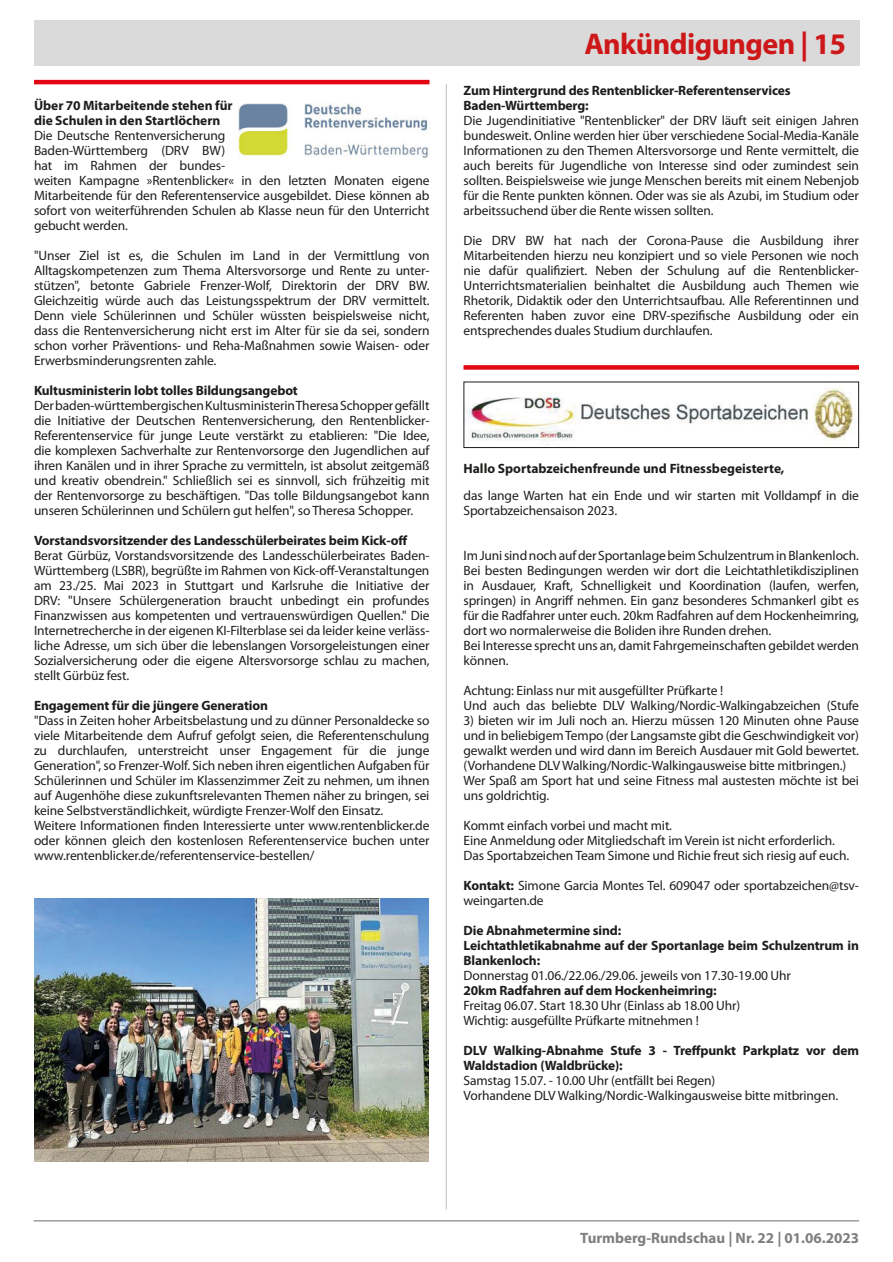
<style>
.page{position:relative;width:893px;height:1262px;background:#fff}
.page>*{position:absolute;margin:0;border:0;box-sizing:border-box;transform-origin:0 0}
.t1{font:700 30px "Myriad Pro";letter-spacing:-.02em;color:#cd1719}
.t2{font:700 15px "Myriad Pro";color:#7e7e7d}
.Text{font:13.5px/15px "Myriad Pro";letter-spacing:-.01em;color:#1d1d1b;text-align:justify}
.Text-2{font:700 13.5px/15px "Myriad Pro";letter-spacing:-.01em;color:#1d1d1b}
.Head_Artikel_m__rote{font:700 13.5px "Myriad Pro";color:#1d1d1b}
.image_name{font:700 13.5px "Myriad Pro";color:#1d1d1b}
.s1{font-weight:700}
</style>
<div class="page">
<hr style="left:34px;top:1220px;width:825px;height:1px;background:#9d9d9c">
<div style="left:34px;top:20px;width:825px;height:45px;background:#dadada"></div>
<hr style="left:34px;top:80px;width:395px;height:4px;background:#e30613">
<img style="left:34px;top:898px;width:395px;height:263px">
<img style="left:238px;top:103px;width:191px;height:55px">
<img style="left:467px;top:388px;width:387px;height:58px">
<div style="left:463px;top:381px;width:396px;height:67px;border:1px solid #1d1d1b"></div>
<div style="left:463px;top:365px;width:396px;height:5px;background:#e30613"></div>
<hr style="left:446px;top:84px;width:1px;height:1125px;background:#c1c0c0">
<p class="Head_Artikel_m__rote" style="left:34px;top:96px;width:200px">Über 70 Mitarbeitende stehen für</p>
<p class="Head_Artikel_m__rote" style="left:34px;top:111px;width:188px">die Schulen in den Startlöchern</p>
<p class="Text" style="left:34px;top:128px;width:397px;text-align:left">Die Deutsche Rentenversicherung<br>Baden-Württemberg (DRV BW)<br>hat im Rahmen der bundes-<br>weiten Kampagne »Rentenblicker« in den letzten Monaten eigene Mitarbeitende für den Referentenservice ausgebildet. Diese können ab sofort von weiterführenden Schulen ab Klasse neun für den Unterricht gebucht werden.</p>
<p class="Text" style="left:34px;top:248px;width:397px">"Unser Ziel ist es, die Schulen im Land in der Vermittlung von Alltagskompetenzen zum Thema Altersvorsorge und Rente zu unter&shy;stützen", betonte Gabriele Frenzer-Wolf, Direktorin der DRV BW.<br>Gleichzeitig würde auch das Leistungsspektrum der DRV vermittelt.<br>Denn viele Schülerinnen und Schüler wüssten beispielsweise nicht, dass die Rentenversicherung nicht erst im Alter für sie da sei, sondern schon vorher Präventions- und Reha-Maßnahmen sowie Waisen- oder Erwerbsminderungsrenten zahle.</p>
<p class="Text-2" style="left:34px;top:382px;width:265px">Kultusministerin lobt tolles Bildungsangebot</p>
<p class="Text" style="left:34px;top:398px;width:397px">Der baden-württembergischen Kultusministerin Theresa Schopper gefällt die Initiative der Deutschen Rentenversicherung, den Rentenblicker-Referentenservice für junge Leute verstärkt zu etablieren: "Die Idee, die komplexen Sachverhalte zur Rentenvorsorge den Jugendlichen auf ihren Kanälen und in ihrer Sprache zu vermitteln, ist absolut zeitgemäß und kreativ obendrein." Schließlich sei es sinnvoll, sich frühzeitig mit der Rentenvorsorge zu beschäftigen. "Das tolle Bildungsangebot kann unseren Schülerinnen und Schülern gut helfen", so Theresa Schopper.</p>
<p class="Text-2" style="left:34px;top:532px;width:375px">Vorstandsvorsitzender des Landesschülerbeirates beim Kick-off</p>
<p class="Text" style="left:34px;top:548px;width:397px">Berat Gürbüz, Vorstandsvorsitzende des Landesschülerbeirates Baden-Württemberg (LSBR), begrüßte im Rahmen von Kick-off-Veranstaltungen am 23./25. Mai 2023 in Stuttgart und Karlsruhe die Initiative der DRV: "Unsere Schülergeneration braucht unbedingt ein profundes Finanzwissen aus kompetenten und vertrauenswürdigen Quellen." Die Internetrecherche in der eigenen KI-Filterblase sei da leider keine verläss&shy;liche Adresse, um sich über die lebenslangen Vorsorgeleistungen einer Sozialversicherung oder die eigene Altersvorsorge schlau zu machen, stellt Gürbüz fest.</p>
<p class="Text-2" style="left:34px;top:697px;width:235px">Engagement für die jüngere Generation</p>
<p class="Text" style="left:34px;top:713px;width:397px">"Dass in Zeiten hoher Arbeitsbelastung und zu dünner Personaldecke so viele Mitarbeitende dem Aufruf gefolgt seien, die Referentenschulung zu durchlaufen, unterstreicht unser Engagement für die junge Generation", so Frenzer-Wolf. Sich neben ihren eigentlichen Aufgaben für Schülerinnen und Schüler im Klassenzimmer Zeit zu nehmen, um ihnen auf Augenhöhe diese zukunftsrelevanten Themen näher zu bringen, sei keine Selbstverständlichkeit, würdigte Frenzer-Wolf den Einsatz.</p>
<p class="Text" style="left:34px;top:818px;width:397px">Weitere Informationen finden Interessierte unter www.rentenblicker.de oder können gleich den kostenlosen Referentenservice buchen unter www.rentenblicker.de/referentenservice-bestellen/</p>
<p class="t1" style="left:584px;top:24px;width:263px">Ankündigungen | 15</p>
<p class="Text-2" style="left:463px;top:82px;width:329px">Zum Hintergrund des Rentenblicker-Referentenservices<br>Baden-Württemberg:</p>
<p class="Text" style="left:463px;top:113px;width:397px">Die Jugendinitiative "Rentenblicker" der DRV läuft seit einigen Jahren bundesweit. Online werden hier über verschiedene Social-Media-Kanäle Informationen zu den Themen Altersvorsorge und Rente vermittelt, die auch bereits für Jugendliche von Interesse sind oder zumindest sein sollten. Beispielsweise wie junge Menschen bereits mit einem Nebenjob für die Rente punkten können. Oder was sie als Azubi, im Studium oder arbeitssuchend über die Rente wissen sollten.</p>
<p class="Text" style="left:463px;top:233px;width:397px">Die DRV BW hat nach der Corona-Pause die Ausbildung ihrer Mitarbeitenden hierzu neu konzipiert und so viele Personen wie noch nie dafür qualifiziert. Neben der Schulung auf die Rentenblicker-Unterrichtsmaterialien beinhaltet die Ausbildung auch Themen wie Rhetorik, Didaktik oder den Unterrichtsaufbau. Alle Referentinnen und Referenten haben zuvor eine DRV-spezifische Ausbildung oder ein entsprechendes duales Studium durchlaufen.</p>
<p class="image_name" style="left:463px;top:459px;width:322px">Hallo Sportabzeichenfreunde und Fitnessbegeisterte,</p>
<p class="Text" style="left:463px;top:488px;width:397px">das lange Warten hat ein Ende und wir starten mit Volldampf in die<br>Sportabzeichensaison 2023.</p>
<p class="Text" style="left:463px;top:548px;width:397px">Im Juni sind noch auf der Sportanlage beim Schulzentrum in Blankenloch.</p>
<p class="Text" style="left:463px;top:563px;width:397px">Bei besten Bedingungen werden wir dort die Leichtathletikdisziplinen in Ausdauer, Kraft, Schnelligkeit und Koordination (laufen, werfen, springen) in Angriff nehmen. Ein ganz besonderes Schmankerl gibt es für die Radfahrer unter euch. 20km Radfahren auf dem Hockenheimring, dort wo normalerweise die Boliden ihre Runden drehen.</p>
<p class="Text" style="left:463px;top:638px;width:397px">Bei Interesse sprecht uns an, damit Fahrgemeinschaften gebildet werden können.</p>
<p class="Text" style="left:463px;top:683px;width:261px">Achtung: Einlass nur mit ausgefüllter Prüfkarte !</p>
<p class="Text" style="left:463px;top:698px;width:397px">Und auch das beliebte DLV Walking/Nordic-Walkingabzeichen (Stufe</p>
<p class="Text" style="left:463px;top:713px;width:397px">3) bieten wir im Juli noch an. Hierzu müssen 120 Minuten ohne Pause und in beliebigem Tempo (der Langsamste gibt die Geschwindigkeit vor) gewalkt werden und wird dann im Bereich Ausdauer mit Gold bewertet. (Vorhandene DLV Walking/Nordic-Walkingausweise bitte mitbringen.)</p>
<p class="Text" style="left:463px;top:773px;width:397px">Wer Spaß am Sport hat und seine Fitness mal austesten möchte ist bei uns goldrichtig.</p>
<p class="Text" style="left:463px;top:818px;width:210px">Kommt einfach vorbei und macht mit.</p>
<p class="Text" style="left:463px;top:833px;width:373px">Eine Anmeldung oder Mitgliedschaft im Verein ist nicht erforderlich.</p>
<p class="Text" style="left:463px;top:848px;width:387px">Das Sportabzeichen Team Simone und Richie freut sich riesig auf euch.</p>
<p class="Text" style="left:463px;top:878px;width:397px"><span class="s1">Kontakt:</span> Simone Garcia Montes Tel. 609047 oder sportabzeichen@tsv&shy;weingarten.de</p>
<p class="Text-2" style="left:463px;top:922px;width:159px">Die Abnahmetermine sind:</p>
<p class="Text-2" style="left:463px;top:937px;width:397px">Leichtathletikabnahme auf der Sportanlage beim Schulzentrum in<br>Blankenloch:</p>
<p class="Text" style="left:463px;top:968px;width:329px">Donnerstag 01.06./22.06./29.06. jeweils von 17.30-19.00 Uhr</p>
<p class="Text-2" style="left:463px;top:982px;width:255px">20km Radfahren auf dem Hockenheimring:</p>
<p class="Text" style="left:463px;top:998px;width:278px">Freitag 06.07. Start 18.30 Uhr (Einlass ab 18.00 Uhr)</p>
<p class="Text" style="left:463px;top:1013px;width:237px">Wichtig: ausgefüllte Prüfkarte mitnehmen !</p>
<p class="Text-2" style="left:463px;top:1042px;width:397px">DLV Walking-Abnahme Stufe 3 - Treffpunkt Parkplatz vor dem<br>Waldstadion (Waldbrücke):</p>
<p class="Text" style="left:463px;top:1073px;width:253px">Samstag 15.07. - 10.00 Uhr (entfällt bei Regen)</p>
<p class="Text" style="left:463px;top:1088px;width:376px">Vorhandene DLV Walking/Nordic-Walkingausweise bitte mitbringen.</p>
<p class="t2" style="left:580px;top:1228px;width:280px">Turmberg-Rundschau | Nr. 22 | 01.06.2023</p>
</div>
